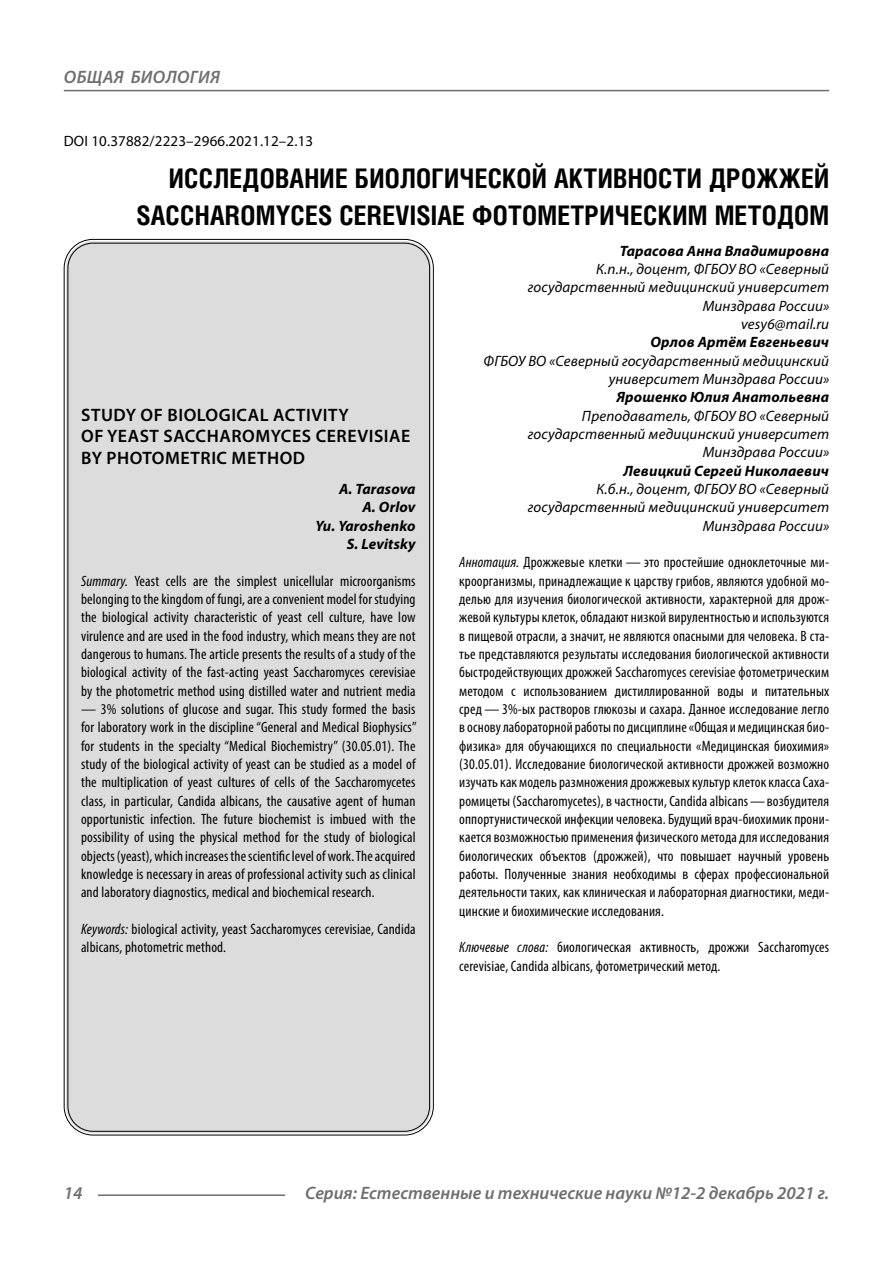
<style>
.page{position:relative;width:893px;height:1263px;background:#fff}
.page>*{position:absolute;margin:0;border:0;box-sizing:border-box;transform-origin:0 0}
.Header{font:700 27px/37.5px "Helios Cond C";letter-spacing:.01em;color:#000;text-align:right}
.Header-eng{font:600 18px/21.6px "Myriad Pro";letter-spacing:.03em;color:#000}
.t1{font:italic 600 18px "Myriad Pro";color:#6e6e6e}
.t2{font:italic 600 18px "Myriad Pro";letter-spacing:.02em;color:#6e6e6e}
.Annotation-rus{font:condensed 15px/18.3px "Myriad Pro";letter-spacing:.01em;color:#000;text-align:justify}
.Annotation-eng{font:condensed 15px/18.3px "Myriad Pro";letter-spacing:.01em;color:#000;text-align:justify}
.Author-doc{font:italic 15px/18.3px "Myriad Pro";letter-spacing:.01em;color:#000;text-align:right}
.Author{font:italic 700 15px "Myriad Pro";letter-spacing:.01em;color:#000}
.Author-eng{font:italic 700 15px "Myriad Pro";letter-spacing:.01em;color:#000}
.DOI{font:15px "Myriad Pro";letter-spacing:.01em;color:#000}
.Author-email{font:italic 15px "Myriad Pro";letter-spacing:.01em;color:#000}
.s1{font-style:italic}
</style>
<div class="page">
<div style="left:66px;top:241px;width:365px;height:892px;background:#dcdcdc;border-radius:27px"></div>
<hr style="left:98px;top:1194px;width:187px;height:2px;background:#6e6e6e">
<hr style="left:64px;top:90px;width:765px;height:1px;background:#6e6e6e">
<p class="t2" style="left:64px;top:66px;width:157px">ОБЩАЯ БИОЛОГИЯ</p>
<p class="DOI" style="left:64px;top:132px;width:251px">DOI 10.37882/2223–2966.2021.12–2.13</p>
<p class="Header" style="left:136px;top:159px;width:694px">ИССЛЕДОВАНИЕ БИОЛОГИЧЕСКОЙ АКТИВНОСТИ ДРОЖЖЕЙ<br>SACCHAROMYCES CEREVISIAE ФОТОМЕТРИЧЕСКИМ МЕТОДОМ</p>
<p class="Author" style="left:620px;top:241px;width:211px">Тарасова Анна Владимировна</p>
<p class="Author-doc" style="left:528px;top:260px;width:303px">К.п.н., доцент, ФГБОУ ВО «Северный государственный медицинский университет<br>Минздрава России»</p>
<p class="Author-email" style="left:741px;top:315px;width:90px">vesy6@mail.ru</p>
<p class="Author" style="left:650px;top:333px;width:180px">Орлов Артём Евгеньевич</p>
<p class="Author-doc" style="left:484px;top:351px;width:347px">ФГБОУ ВО «Северный государственный медицинский университет Минздрава России»</p>
<p class="Author" style="left:616px;top:388px;width:214px">Ярошенко Юлия Анатольевна</p>
<p class="Author-doc" style="left:528px;top:406px;width:303px">Преподаватель, ФГБОУ ВО «Северный государственный медицинский университет<br>Минздрава России»</p>
<p class="Author" style="left:624px;top:461px;width:207px">Левицкий Сергей Николаевич</p>
<p class="Author-doc" style="left:528px;top:480px;width:303px">К.б.н., доцент, ФГБОУ ВО «Северный государственный медицинский университет<br>Минздрава России»</p>
<p class="Annotation-rus" style="left:459px;top:553px;width:371px"><span class="s1">Аннотация.</span> Дрожжевые клетки — это простейшие одноклеточные ми&shy;кроорганизмы, принадлежащие к царству грибов, являются удобной мо&shy;делью для изучения биологической активности, характерной для дрож&shy;жевой культуры клеток, обладают низкой вирулентностью и используются в пищевой отрасли, а значит, не являются опасными для человека. В ста&shy;тье представляются результаты исследования биологической активности быстродействующих дрожжей Saccharomyces cerevisiae фотометрическим методом с использованием дистиллированной воды и питательных сред — 3%-ых растворов глюкозы и сахара. Данное исследование легло в основу лабораторной работы по дисциплине «Общая и медицинская био&shy;физика» для обучающихся по специальности «Медицинская биохимия» (30.05.01). Исследование биологической активности дрожжей возможно изучать как модель размножения дрожжевых культур клеток класса Саха&shy;ромицеты (Saccharomycetes), в частности, Candida albicans—возбудителя оппортунистической инфекции человека. Будущий врач-биохимик прони&shy;кается возможностью применения физического метода для исследования биологических объектов (дрожжей), что повышает научный уровень работы. Полученные знания необходимы в сферах профессиональной деятельности таких, как клиническая и лабораторная диагностики, меди&shy;цинские и биохимические исследования.</p>
<p class="Annotation-rus" style="left:459px;top:938px;width:371px"><span class="s1">Ключевые слова:</span> биологическая активность, дрожжи Saccharomyces cerevisiae, Candida albicans, фотометрический метод.</p>
<p class="Header-eng" style="left:81px;top:403px;width:331px">STUDY OF BIOLOGICAL ACTIVITY<br>OF YEAST SACCHAROMYCES CEREVISIAE<br>BY PHOTOMETRIC METHOD</p>
<p class="Author-eng" style="left:339px;top:479px;width:78px">A. Tarasova</p>
<p class="Author-eng" style="left:362px;top:498px;width:55px">A. Orlov</p>
<p class="Author-eng" style="left:315px;top:516px;width:102px">Yu. Yaroshenko</p>
<p class="Author-eng" style="left:347px;top:534px;width:70px">S. Levitsky</p>
<p class="Annotation-eng" style="left:81px;top:571px;width:336px"><span class="s1">Summary.</span> Yeast cells are the simplest unicellular microorganisms belonging to the kingdom of fungi, are a convenient model for studying the biological activity characteristic of yeast cell culture, have low virulence and are used in the food industry, which means they are not dangerous to humans. The article presents the results of a study of the biological activity of the fast-acting yeast Saccharomyces cerevisiae by the photometric method using distilled water and nutrient media</p>
<p class="Annotation-eng" style="left:81px;top:700px;width:337px">— 3% solutions of glucose and sugar. This study formed the basis for laboratory work in the discipline “General and Medical Biophysics” for students in the specialty “Medical Biochemistry” (30.05.01). The study of the biological activity of yeast can be studied as a model of the multiplication of yeast cultures of cells of the Saccharomycetes class, in particular, Candida albicans, the causative agent of human opportunistic infection. The future biochemist is imbued with the possibility of using the physical method for the study of biological objects (yeast), which increases the scientific level of work. The acquired knowledge is necessary in areas of professional activity such as clinical and laboratory diagnostics, medical and biochemical research.</p>
<p class="Annotation-eng" style="left:81px;top:919px;width:336px"><span class="s1">Keywords:</span> biological activity, yeast Saccharomyces cerevisiae, Candida albicans, photometric method.</p>
<p class="t1" style="left:64px;top:1182px;width:20px">14</p>
<p class="t1" style="left:305px;top:1182px;width:525px">Серия: Естественные и технические науки №12-2 декабрь 2021 г.</p>
</div>
